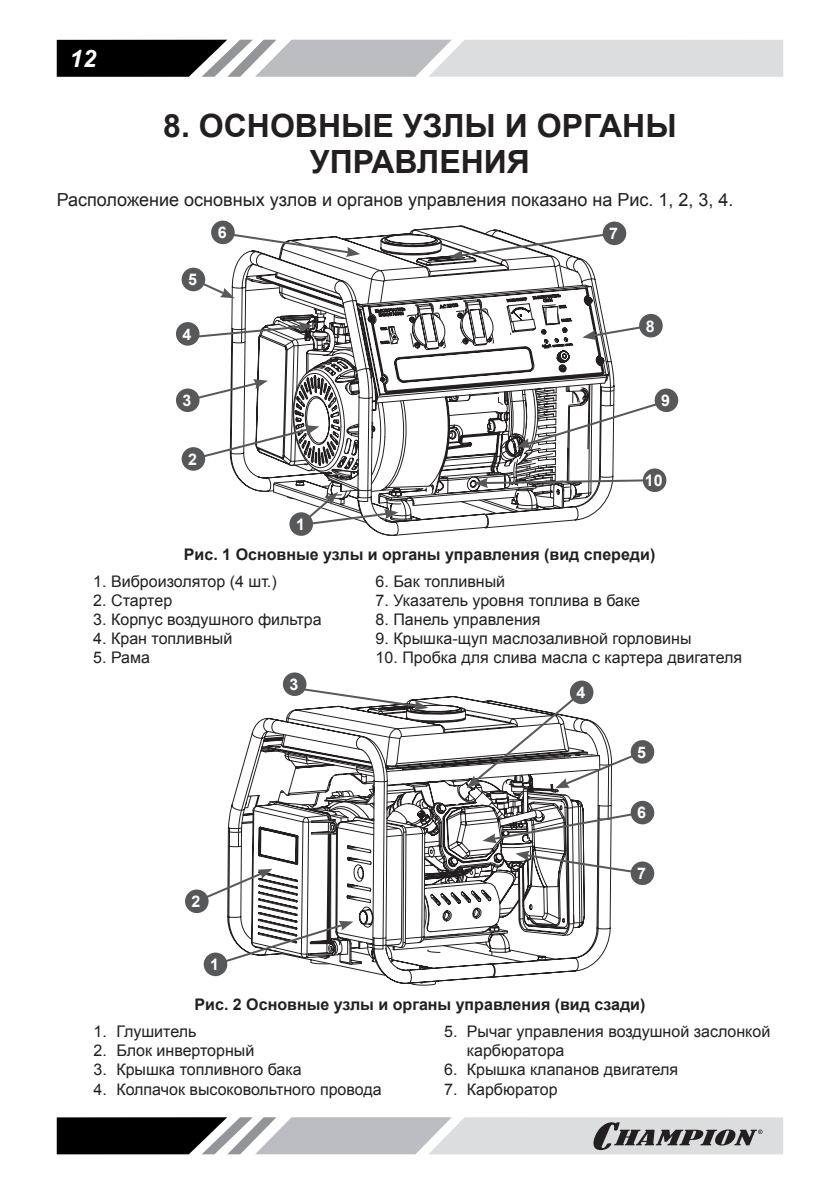
<style>
.page{position:relative;width:840px;height:1191px;background:#fff}
.page>*{position:absolute;margin:0;border:0;box-sizing:border-box;transform-origin:0 0}
.Заголовок_1{font:700 32px/36px "Arial";color:#231f20;text-align:center}
.t1{font:italic 700 24px "Arial";color:#fff}
.Текст_список{font:18px "Arial";color:#231f20}
.t2{font:16px/19.2px "Arial";color:#231f20}
.РИСУНОК{font:700 16px "Arial";color:#231f20}
.Заголовок_1-2{font:700 16px "Arial";color:#fff}
</style>
<div class="page">
<svg style="left:57px;top:40px;width:725px;height:37px;background:#878889"></svg>
<svg style="left:57px;top:1117px;width:725px;height:37px;background:#9c9c9e"></svg>
<svg style="left:443px;top:39px;width:272px;height:846px"></svg>
<svg style="left:282px;top:558px;width:304px;height:128px"></svg>
<svg style="left:226px;top:967px;width:363px;height:17px"></svg>
<svg style="left:185px;top:231px;width:483px;height:296px"></svg>
<div style="left:289px;top:512px;width:24px;height:24px;background:#57585a;border-radius:50%"></div>
<div style="left:211px;top:221px;width:23px;height:23px;background:#57585a;border-radius:50%"></div>
<div style="left:181px;top:447px;width:24px;height:24px;background:#57585a;border-radius:50%"></div>
<div style="left:602px;top:221px;width:24px;height:24px;background:#57585a;border-radius:50%"></div>
<div style="left:176px;top:388px;width:23px;height:24px;background:#57585a;border-radius:50%"></div>
<div style="left:638px;top:314px;width:24px;height:23px;background:#57585a;border-radius:50%"></div>
<div style="left:176px;top:322px;width:23px;height:24px;background:#57585a;border-radius:50%"></div>
<div style="left:654px;top:388px;width:23px;height:24px;background:#57585a;border-radius:50%"></div>
<div style="left:181px;top:268px;width:24px;height:23px;background:#57585a;border-radius:50%"></div>
<div style="left:642px;top:468px;width:24px;height:24px;background:#57585a;border-radius:50%"></div>
<svg style="left:196px;top:686px;width:448px;height:281px"></svg>
<div style="left:203px;top:952px;width:24px;height:24px;background:#57585a;border-radius:50%"></div>
<div style="left:630px;top:801px;width:24px;height:23px;background:#57585a;border-radius:50%"></div>
<div style="left:185px;top:889px;width:23px;height:24px;background:#57585a;border-radius:50%"></div>
<div style="left:630px;top:861px;width:24px;height:24px;background:#57585a;border-radius:50%"></div>
<div style="left:283px;top:672px;width:23px;height:24px;background:#57585a;border-radius:50%"></div>
<div style="left:569px;top:680px;width:24px;height:24px;background:#57585a;border-radius:50%"></div>
<div style="left:630px;top:740px;width:24px;height:23px;background:#57585a;border-radius:50%"></div>
<h2 class="t1" style="left:70px;top:42px;width:28px">12</h2>
<p class="Заголовок_1" style="left:163px;top:108px;width:514px">8. ОСНОВНЫЕ УЗЛЫ И ОРГАНЫ<br>УПРАВЛЕНИЯ</p>
<p class="Текст_список" style="left:57px;top:188px;width:678px">Расположение основных узлов и органов управления показано на Рис. 1, 2, 3, 4.</p>
<p class="Заголовок_1-2" style="left:188px;top:269px;width:10px">5</p>
<p class="Заголовок_1-2" style="left:182px;top:323px;width:10px">4</p>
<p class="Заголовок_1-2" style="left:217px;top:222px;width:10px">6</p>
<p class="Заголовок_1-2" style="left:182px;top:390px;width:10px">3</p>
<p class="Заголовок_1-2" style="left:188px;top:448px;width:10px">2</p>
<p class="Заголовок_1-2" style="left:296px;top:513px;width:10px">1</p>
<p class="Заголовок_1-2" style="left:609px;top:223px;width:10px">7</p>
<p class="Заголовок_1-2" style="left:645px;top:315px;width:10px">8</p>
<p class="Заголовок_1-2" style="left:660px;top:390px;width:10px">9</p>
<p class="Заголовок_1-2" style="left:644px;top:470px;width:19px">10</p>
<p class="РИСУНОК" style="left:184px;top:544px;width:472px">Рис. 1 Основные узлы и органы управления (вид спереди)</p>
<p class="t2" style="left:93px;top:571px;width:185px">1. Виброизолятор (4 шт.)</p>
<p class="t2" style="left:93px;top:591px;width:80px">2. Стартер</p>
<p class="t2" style="left:93px;top:610px;width:230px">3. Корпус воздушного фильтра</p>
<p class="t2" style="left:93px;top:629px;width:140px">4. Кран топливный</p>
<p class="t2" style="left:93px;top:648px;width:58px">5. Рама</p>
<p class="t2" style="left:375px;top:571px;width:131px">6. Бак топливный</p>
<p class="t2" style="left:375px;top:591px;width:266px">7. Указатель уровня топлива в баке</p>
<p class="t2" style="left:375px;top:610px;width:166px">8. Панель управления</p>
<p class="t2" style="left:375px;top:629px;width:317px">9. Крышка-щуп маслозаливной горловины</p>
<p class="t2" style="left:375px;top:648px;width:367px">10. Пробка для слива масла с картера двигателя</p>
<p class="Заголовок_1-2" style="left:289px;top:674px;width:10px">3</p>
<p class="Заголовок_1-2" style="left:191px;top:891px;width:10px">2</p>
<p class="Заголовок_1-2" style="left:210px;top:954px;width:10px">1</p>
<p class="Заголовок_1-2" style="left:576px;top:682px;width:10px">4</p>
<p class="Заголовок_1-2" style="left:637px;top:741px;width:10px">5</p>
<p class="Заголовок_1-2" style="left:637px;top:802px;width:10px">6</p>
<p class="Заголовок_1-2" style="left:637px;top:863px;width:10px">7</p>
<p class="РИСУНОК" style="left:194px;top:994px;width:452px">Рис. 2 Основные узлы и органы управления (вид сзади)</p>
<p class="t2" style="left:94px;top:1022px;width:104px">1. Глушитель</p>
<p class="t2" style="left:94px;top:1041px;width:162px">2. Блок инверторный</p>
<p class="t2" style="left:94px;top:1060px;width:209px">3. Крышка топливного бака</p>
<p class="t2" style="left:94px;top:1079px;width:289px">4. Колпачок высоковольтного провода</p>
<p class="t2" style="left:466px;top:1022px;width:305px;text-indent:-23px">5. Рычаг управления воздушной заслонкой карбюратора</p>
<p class="t2" style="left:444px;top:1060px;width:235px">6. Крышка клапанов двигателя</p>
<p class="t2" style="left:444px;top:1079px;width:115px">7. Карбюратор</p>
</div>
